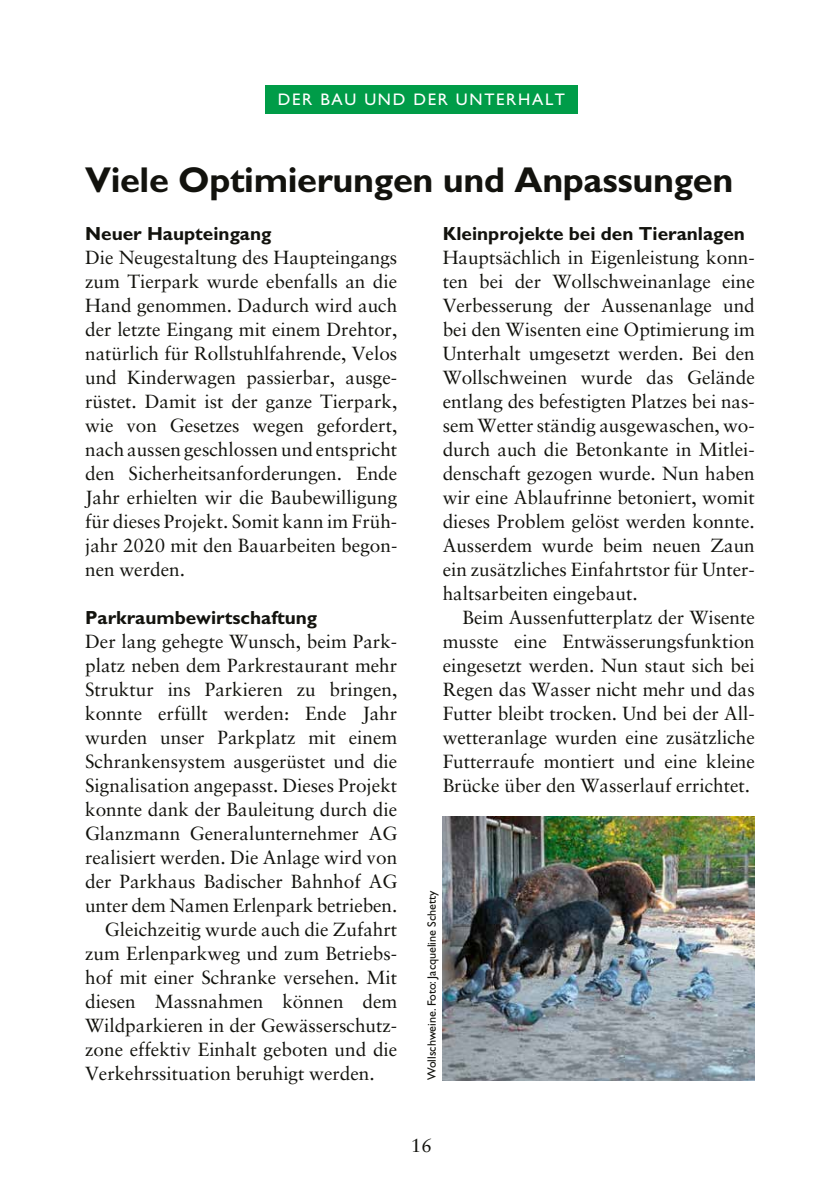
<style>
.page{position:relative;width:840px;height:1191px;background:#fff}
.page>*{position:absolute;margin:0;border:0;box-sizing:border-box;transform-origin:0 0}
.t1{font:700 36px "Gill Sans Std";letter-spacing:-.01em;color:#12120d}
.t2{font:19px/24px "Sabon LT Std";color:#12120d;text-align:justify}
.t3{font:700 19px "Gill Sans Std";color:#12120d}
.t4{font:16.8px "Gill Sans Std";letter-spacing:.1em;color:#fff}
.t5{font:12.2px "Gill Sans Std";color:#12120d}
</style>
<div class="page">
<div style="left:265px;top:85px;width:312px;height:28px;background:#009c48"></div>
<img style="left:442px;top:816px;width:312px;height:264px">
<p class="t4" style="left:277px;top:90px;width:289px">DER BAU UND DER UNTERHALT</p>
<h1 class="t1" style="left:85px;top:159px;width:649px">Viele Optimierungen und Anpassungen</h1>
<p class="t3" style="left:85px;top:222px;width:188px">Neuer Haupteingang</p>
<p class="t2" style="left:85px;top:245px;width:313px">Die Neugestaltung des Haupteingangs zum Tierpark wurde ebenfalls an die Hand genommen. Dadurch wird auch der letzte Eingang mit einem Drehtor, natürlich für Rollstuhlfahrende, Velos und Kinderwagen passierbar, ausge&shy;rüstet. Damit ist der ganze Tierpark, wie von Gesetzes wegen gefordert, nach aussen geschlossen und entspricht den Sicherheitsanforderungen. Ende Jahr erhielten wir die Baubewilligung für dieses Projekt. Somit kann im Früh&shy;jahr 2020 mit den Bauarbeiten begon&shy;nen werden.</p>
<p class="t3" style="left:85px;top:606px;width:233px">Parkraumbewirtschaftung</p>
<p class="t2" style="left:85px;top:629px;width:313px">Der lang gehegte Wunsch, beim Park-</p>
<p class="t2" style="left:85px;top:653px;width:313px">platz neben dem Parkrestaurant mehr</p>
<p class="t2" style="left:85px;top:677px;width:313px">Struktur ins Parkieren zu bringen,</p>
<p class="t2" style="left:85px;top:701px;width:313px">konnte erfüllt werden: Ende Jahr</p>
<p class="t2" style="left:85px;top:725px;width:313px">wurden unser Parkplatz mit einem</p>
<p class="t2" style="left:85px;top:749px;width:313px">Schrankensystem ausgerüstet und die</p>
<p class="t2" style="left:85px;top:773px;width:313px">Signalisation angepasst. Dieses Projekt</p>
<p class="t2" style="left:85px;top:797px;width:313px">konnte dank der Bauleitung durch die</p>
<p class="t2" style="left:85px;top:821px;width:313px">Glanzmann Generalunternehmer AG</p>
<p class="t2" style="left:85px;top:845px;width:313px">realisiert werden. Die Anlage wird von</p>
<p class="t2" style="left:85px;top:869px;width:313px">der Parkhaus Badischer Bahnhof AG</p>
<p class="t2" style="left:85px;top:893px;width:313px">unter dem Namen Erlenpark betrieben.</p>
<p class="t2" style="left:105px;top:917px;width:293px">Gleichzeitig wurde auch die Zufahrt</p>
<p class="t2" style="left:85px;top:941px;width:313px">zum Erlenparkweg und zum Betriebs-</p>
<p class="t2" style="left:85px;top:965px;width:313px">hof mit einer Schranke versehen. Mit</p>
<p class="t2" style="left:85px;top:989px;width:313px">diesen Massnahmen können dem</p>
<p class="t2" style="left:85px;top:1013px;width:313px">Wildparkieren in der Gewässerschutz-</p>
<p class="t2" style="left:85px;top:1037px;width:313px">zone effektiv Einhalt geboten und die</p>
<p class="t2" style="left:85px;top:1061px;width:291px">Verkehrssituation beruhigt werden.</p>
<p class="t3" style="left:442px;top:222px;width:304px">Kleinprojekte bei den Tieranlagen</p>
<p class="t2" style="left:442px;top:245px;width:313px">Hauptsächlich in Eigenleistung konn&shy;ten bei der Wollschweinanlage eine Verbesserung der Aussenanlage und bei den Wisenten eine Optimierung im Unterhalt umgesetzt werden. Bei den Wollschweinen wurde das Gelände entlang des befestigten Platzes bei nas&shy;sem Wetter ständig ausgewaschen, wo&shy;durch auch die Betonkante in Mitlei&shy;denschaft gezogen wurde. Nun haben wir eine Ablaufrinne betoniert, womit dieses Problem gelöst werden konnte.<br>Ausserdem wurde beim neuen Zaun ein zusätzliches Einfahrtstor für Unter&shy;haltsarbeiten eingebaut.</p>
<p class="t2" style="left:442px;top:605px;width:313px;text-indent:20px">Beim Aussenfutterplatz der Wisente musste eine Entwässerungsfunktion eingesetzt werden. Nun staut sich bei Regen das Wasser nicht mehr und das Futter bleibt trocken. Und bei der All&shy;wetteranlage wurden eine zusätzliche Futterraufe montiert und eine kleine Brücke über den Wasserlauf errichtet.</p>
<p class="t5" style="left:424px;top:1079px;width:191px;rotate:-90deg">Wollschweine. Foto: Jacqueline Schetty</p>
<p class="t2" style="left:410px;top:1133px;width:23px">16</p>
</div>
